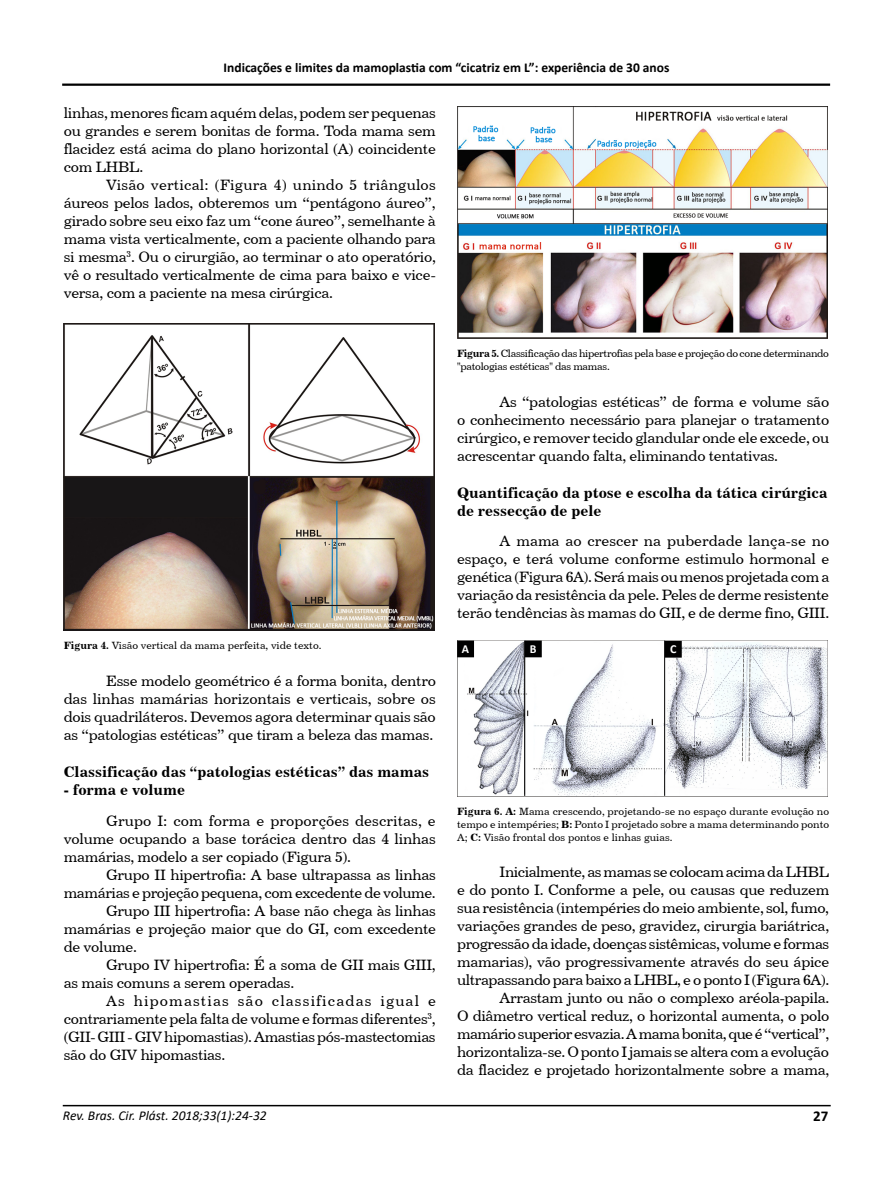
<style>
.page{position:relative;width:893px;height:1191px;background:#fff}
.page>*{position:absolute;margin:0;border:0;box-sizing:border-box;transform-origin:0 0}
.t1{font:15px/18px "Century 731 BT Roman A";letter-spacing:-.02em;color:#000;text-align:justify}
.t2{font:15px/18px "Century 731 BT Bold A";color:#000}
.t3{font:15px "Century 731 BT Roman A";letter-spacing:.075em;color:#000}
.t4{font:700 15px "Calibri";color:#000}
.t5{font:700 13.5px "Calibri";color:#000}
.t6{font:italic 13.5px "Calibri";color:#000}
.t7{font:700 12.3px "Calibri";color:#fff}
.t8{font:10.5px/13.2px "Century 731 BT Roman A";letter-spacing:-.025em;color:#000}
.t9{font:10.5px "Century 731 BT Roman A";color:#000}
.s1{font-family:"Century 731 BT Bold A"}
</style>
<div class="page">
<hr style="left:63px;top:1104px;width:768px;height:2px;background:#000">
<hr style="left:62px;top:84px;width:768px;height:2px;background:#000">
<img style="left:64px;top:323px;width:371px;height:307px">
<img style="left:457px;top:106px;width:371px;height:232px">
<img style="left:457px;top:640px;width:371px;height:156px">
<div style="left:458px;top:641px;width:15px;height:15px;background:#000"></div>
<div style="left:457px;top:640px;width:17px;height:17px;border:2px solid #000"></div>
<div style="left:526px;top:641px;width:15px;height:15px;background:#000"></div>
<div style="left:525px;top:640px;width:17px;height:17px;border:2px solid #000"></div>
<div style="left:666px;top:641px;width:15px;height:16px;background:#000"></div>
<div style="left:665px;top:641px;width:17px;height:16px;border:2px solid #000"></div>
<hr style="left:664px;top:640px;width:1px;height:156px;background:#000">
<hr style="left:524px;top:640px;width:1px;height:156px;background:#000">
<p class="t5" style="left:224px;top:58px;width:447px">Indicações e limites da mamoplastia com “cicatriz em L”: experiência de 30 anos</p>
<p class="t1" style="left:64px;top:103px;width:374px">linhas, menores ficam aquém delas, podem ser pequenas ou grandes e serem bonitas de forma. Toda mama sem flacidez está acima do plano horizontal (A) coincidente com LHBL.</p>
<p class="t1" style="left:64px;top:175px;width:374px;text-indent:43px">Visão vertical: (Figura 4) unindo 5 triângulos áureos pelos lados, obteremos um “pentágono áureo”, girado sobre seu eixo faz um “cone áureo”, semelhante à mama vista verticalmente, com a paciente olhando para si mesma<sup>3</sup>. Ou o cirurgião, ao terminar o ato operatório, vê o resultado verticalmente de cima para baixo e vice&shy;versa, com a paciente na mesa cirúrgica.</p>
<p class="t9" style="left:64px;top:639px;width:259px"><span class="s1">Figura 4.</span> Visão vertical da mama perfeita, vide texto.</p>
<p class="t1" style="left:64px;top:671px;width:374px;text-indent:43px">Esse modelo geométrico é a forma bonita, dentro das linhas mamárias horizontais e verticais, sobre os dois quadriláteros. Devemos agora determinar quais são as “patologias estéticas” que tiram a beleza das mamas.</p>
<p class="t2" style="left:64px;top:762px;width:367px">Classificação das “patologias estéticas” das mamas</p>
<p class="t2" style="left:64px;top:780px;width:123px">- forma e volume</p>
<p class="t1" style="left:64px;top:811px;width:374px;text-indent:43px">Grupo I: com forma e proporções descritas, e volume ocupando a base torácica dentro das 4 linhas mamárias, modelo a ser copiado (Figura 5).</p>
<p class="t1" style="left:106px;top:865px;width:331px">Grupo II hipertrofia: A base ultrapassa as linhas</p>
<p class="t1" style="left:64px;top:883px;width:374px">mamárias e projeção pequena, com excedente de volume.</p>
<p class="t1" style="left:106px;top:901px;width:331px">Grupo III hipertrofia: A base não chega às linhas</p>
<p class="t1" style="left:64px;top:919px;width:374px">mamárias e projeção maior que do GI, com excedente</p>
<p class="t1" style="left:64px;top:937px;width:75px">de volume.</p>
<p class="t1" style="left:106px;top:955px;width:331px">Grupo IV hipertrofia: É a soma de GII mais GIII,</p>
<p class="t1" style="left:64px;top:973px;width:232px">as mais comuns a serem operadas.</p>
<p class="t3" style="left:106px;top:991px;width:331px">As hipomastias são classificadas igual e</p>
<p class="t1" style="left:64px;top:1009px;width:374px">contrariamente pela falta de volume e formas diferentes<sup>3</sup>,</p>
<p class="t1" style="left:64px;top:1027px;width:373px">(GII- GIII - GIV hipomastias). Amastias pós-mastectomias</p>
<p class="t1" style="left:64px;top:1045px;width:163px">são do GIV hipomastias.</p>
<p class="t8" style="left:457px;top:346px;width:373px"><span class="s1">Figura 5.</span> Classificação das hipertrofias pela base e projeção do cone determinando "patologias estéticas" das mamas.</p>
<p class="t1" style="left:457px;top:392px;width:374px;text-indent:43px">As “patologias estéticas” de forma e volume são o conhecimento necessário para planejar o tratamento cirúrgico, e remover tecido glandular onde ele excede, ou acrescentar quando falta, eliminando tentativas.</p>
<p class="t2" style="left:457px;top:483px;width:372px">Quantificação da ptose e escolha da tática cirúrgica de ressecção de pele</p>
<p class="t1" style="left:457px;top:532px;width:374px;text-indent:43px">A mama ao crescer na puberdade lança-se no espaço, e terá volume conforme estimulo hormonal e genética (Figura 6A). Será mais ou menos projetada com a variação da resistência da pele. Peles de derme resistente terão tendências às mamas do GII, e de derme fino, GIII.</p>
<p class="t7" style="left:462px;top:640px;width:9px">A</p>
<p class="t7" style="left:530px;top:640px;width:8px">B</p>
<p class="t7" style="left:670px;top:640px;width:8px">C</p>
<p class="t8" style="left:457px;top:804px;width:374px;text-align:justify"><span class="s1">Figura 6. A:</span> Mama crescendo, projetando-se no espaço durante evolução no tempo e intempéries; <span class="s1">B:</span> Ponto I projetado sobre a mama determinando ponto A; <span class="s1">C:</span> Visão frontal dos pontos e linhas guias.</p>
<p class="t1" style="left:457px;top:862px;width:374px;text-align:right">Inicialmente, as mamas se colocam acima da LHBL<br>e do ponto I. Conforme a pele, ou causas que reduzem sua resistência (intempéries do meio ambiente, sol, fumo, variações grandes de peso, gravidez, cirurgia bariátrica, progressão da idade, doenças sistêmicas, volume e formas mamarias), vão progressivamente através do seu ápice ultrapassando para baixo a LHBL, e o ponto I (Figura 6A).<br>Arrastam junto ou não o complexo aréola-papila.<br>O diâmetro vertical reduz, o horizontal aumenta, o polo mamário superior esvazia. A mama bonita, que é “vertical”, horizontaliza-se. O ponto I jamais se altera com a evolução da flacidez e projetado horizontalmente sobre a mama,</p>
<p class="t6" style="left:63px;top:1105px;width:205px">Rev. Bras. Cir. Plást. 2018;33(1):24-32</p>
<p class="t4" style="left:813px;top:1105px;width:17px">27</p>
</div>
